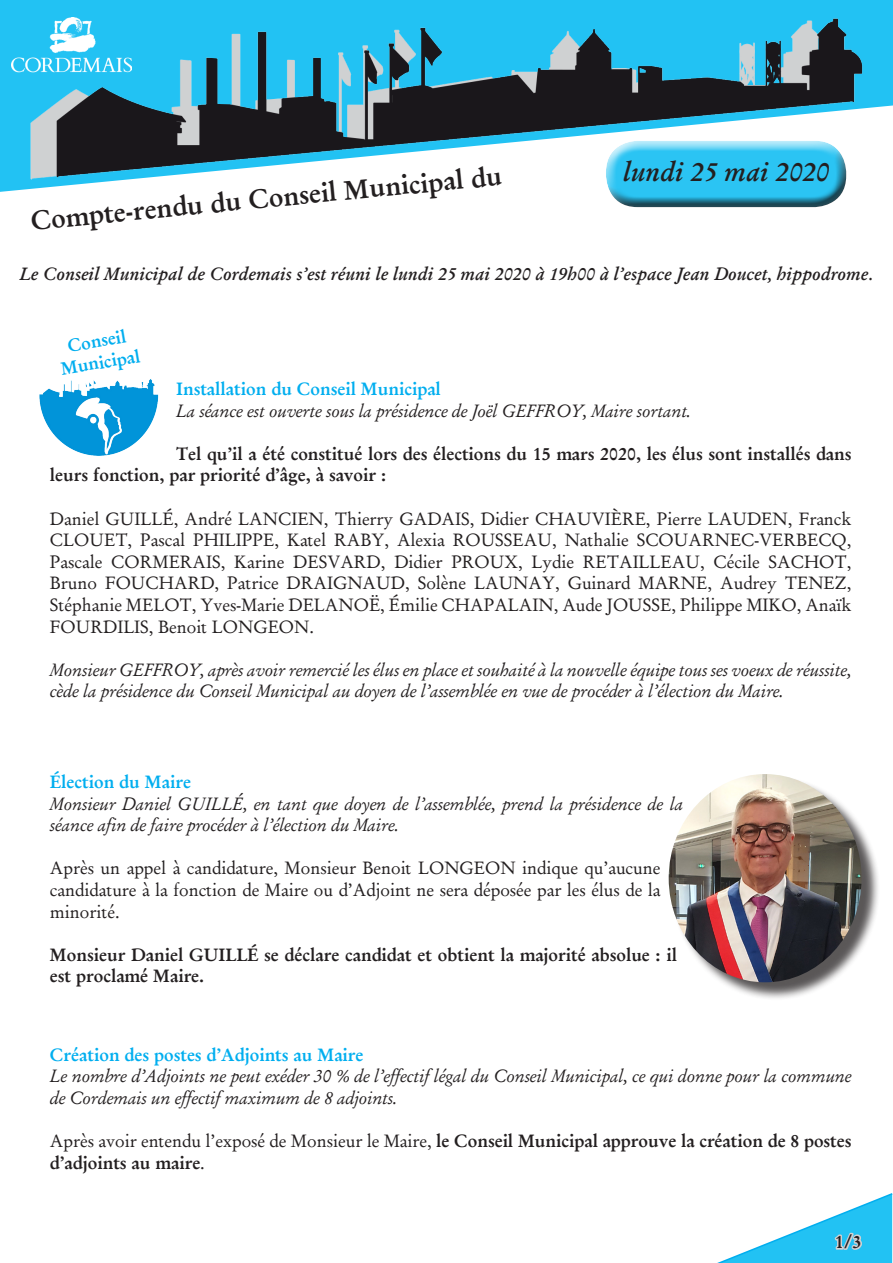
<style>
.page{position:relative;width:893px;height:1263px;background:#fff}
.page>*{position:absolute;margin:0;border:0;box-sizing:border-box;transform-origin:0 0}
.t1{font:27px "Garamond Halbfett";color:#231f20}
.t2{font:27px "Garamond Kursiv Halbfett";color:#231f20}
.t3{font:18px/21.6px "Garamond Antiqua";color:#231f20;text-align:justify}
.t4{font:18px/21.6px "Garamond Kursiv";color:#231f20}
.t5{font:18px/21.6px "Garamond Halbfett";color:#231f20}
.t6{font:18px/21.6px "Garamond Halbfett";color:#00aeef;text-align:center}
.t7{font:18px "Garamond Kursiv Halbfett";color:#231f20}
.s1{font-family:"Garamond Antiqua"}
</style>
<div class="page">
<svg style="left:0;top:0;width:893px;height:192px;fill:#22c2f3"></svg>
<img style="left:30px;top:17px;width:833px;height:164px">
<div style="left:596px;top:131px;width:260px;height:86px;background:#fff"></div>
<div style="left:595px;top:132px;width:252px;height:67px;background:#fff;opacity:.75"></div>
<div style="left:602px;top:149px;width:245px;height:60px;background:#231f20;opacity:.75"></div>
<svg style="left:717px;top:1193px;width:176px;height:70px"></svg>
<div style="left:671px;top:776px;width:209px;height:225px;background:#231f20;opacity:.75"></div>
<img style="left:669px;top:774px;width:193px;height:208px">
<img style="left:39px;top:379px;width:120px;height:77px">
<img style="left:12px;top:17px;width:120px;height:56px">
<p class="t1" style="left:29px;top:203px;width:474px;rotate:-5deg">Compte-rendu du Conseil Municipal du</p>
<p class="t2" style="left:623px;top:155px;width:208px">lundi 25 mai 2020</p>
<p class="t7" style="left:20px;top:263px;width:855px">Le Conseil Municipal de Cordemais s’est réuni le lundi 25 mai 2020 à 19h00 à l’espace Jean Doucet, hippodrome.</p>
<p class="t6" style="left:55px;top:337px;width:81px;rotate:-10deg">Conseil<br>Municipal</p>
<p class="t6" style="left:176px;top:378px;width:266px">Installation du Conseil Municipal</p>
<p class="t4" style="left:176px;top:400px;width:517px">La séance est ouverte sous la présidence de Joël GEFFROY, Maire sortant.</p>
<p class="t5" style="left:50px;top:443px;width:803px;text-indent:126px">Tel qu’il a été constitué lors des élections du 15 mars 2020, les élus sont installés dans leurs fonction, par priorité d’âge, à savoir :</p>
<p class="t3" style="left:50px;top:508px;width:803px">Daniel GUILLÉ, André LANCIEN, Thierry GADAIS, Didier CHAUVIÈRE, Pierre LAUDEN, Franck CLOUET, Pascal PHILIPPE, Katel RABY, Alexia ROUSSEAU, Nathalie SCOUARNEC-VERBECQ, Pascale CORMERAIS, Karine DESVARD, Didier PROUX, Lydie RETAILLEAU, Cécile SACHOT, Bruno FOUCHARD, Patrice DRAIGNAUD, Solène LAUNAY, Guinard MARNE, Audrey TENEZ, Stéphanie MELOT, Yves-Marie DELANOË, Émilie CHAPALAIN, Aude JOUSSE, Philippe MIKO, Anaïk FOURDILIS, Benoit LONGEON.</p>
<p class="t4" style="left:50px;top:659px;width:803px">Monsieur GEFFROY, après avoir remercié les élus en place et souhaité à la nouvelle équipe tous ses voeux de réussite, cède la présidence du Conseil Municipal au doyen de l’assemblée en vue de procéder à l’élection du Maire.</p>
<p class="t6" style="left:50px;top:771px;width:143px">Élection du Maire</p>
<p class="t4" style="left:50px;top:792px;width:635px">Monsieur Daniel GUILLÉ, en tant que doyen de l’assemblée, prend la présidence de la séance afin de faire procéder à l’élection du Maire.</p>
<p class="t3" style="left:50px;top:857px;width:612px">Après un appel à candidature, Monsieur Benoit LONGEON indique qu’aucune candidature à la fonction de Maire ou d’Adjoint ne sera déposée par les élus de la minorité.</p>
<p class="t5" style="left:50px;top:944px;width:628px">Monsieur Daniel GUILLÉ se déclare candidat et obtient la majorité absolue : il est proclamé Maire.</p>
<p class="t6" style="left:50px;top:1044px;width:315px">Création des postes d’Adjoints au Maire</p>
<p class="t4" style="left:50px;top:1065px;width:803px">Le nombre d’Adjoints ne peut exéder 30 % de l’effectif légal du Conseil Municipal, ce qui donne pour la commune de Cordemais un effectif maximum de 8 adjoints.</p>
<p class="t5" style="left:50px;top:1130px;width:803px"><span class="s1">Après avoir entendu l’exposé de Monsieur le Maire,</span> le Conseil Municipal approuve la création de 8 postes d’adjoints au maire<span class="s1">.</span></p>
<p class="t5" style="left:835px;top:1231px;width:28px">1/3</p>
</div>
